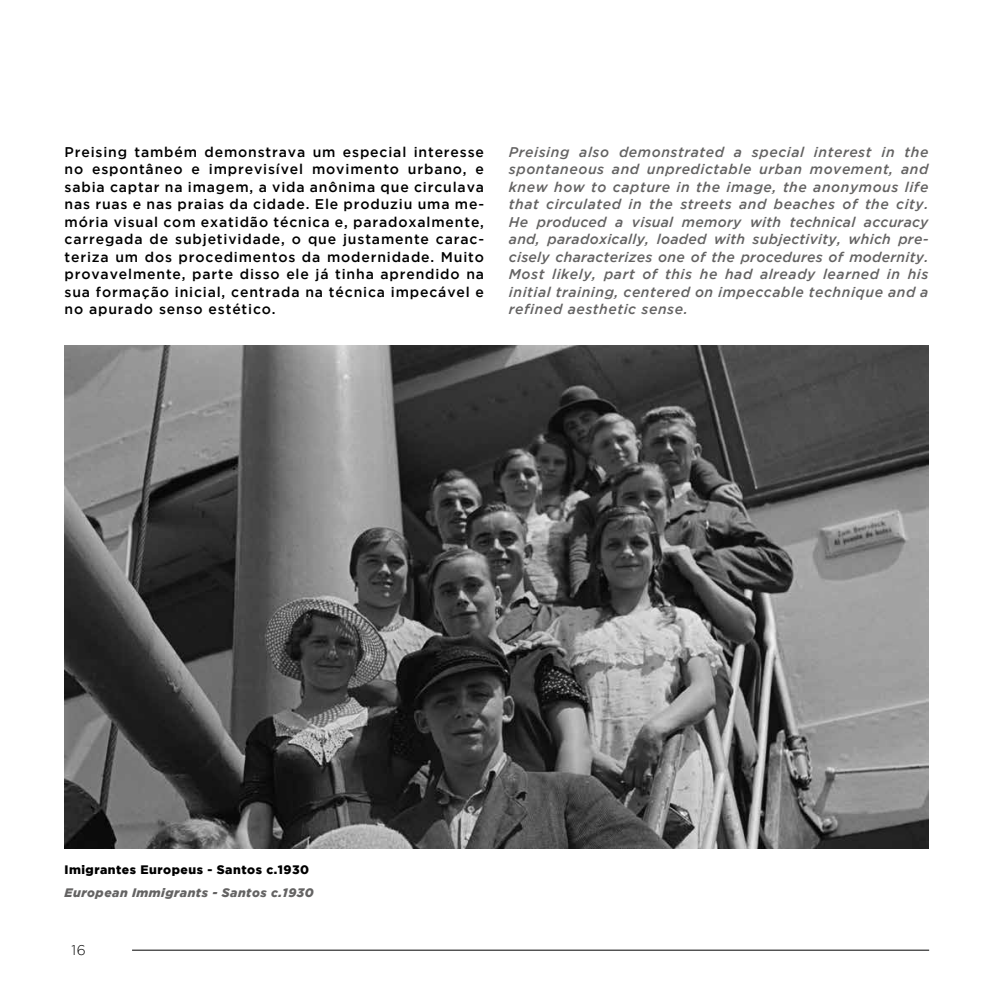
<style>
.page{position:relative;width:993px;height:993px;background:#fff}
.page>*{position:absolute;margin:0;border:0;box-sizing:border-box;transform-origin:0 0}
.t1{font:italic 500 14px/17.5px "Gotham";letter-spacing:.04em;color:#646363;text-align:justify}
.t2{font:500 14px/17.5px "Gotham";letter-spacing:.06em;color:#000;text-align:justify}
.t3{font:300 14px "Gotham";color:#000}
.t4{font:900 12.25px "Gotham";letter-spacing:.04em;color:#000}
.t5{font:italic 900 12.25px "Gotham";letter-spacing:.04em;color:#646363}
</style>
<div class="page">
<hr style="left:132px;top:949px;width:796px;height:1px;background:#000">
<img style="left:64px;top:345px;width:864px;height:503px">
<p class="t2" style="left:64px;top:143px;width:421px">Preising também demonstrava um especial interesse no espontâneo e imprevisível movimento urbano, e sabia captar na imagem, a vida anônima que circulava nas ruas e nas praias da cidade. Ele produziu uma me&shy;mória visual com exatidão técnica e, paradoxalmente, carregada de subjetividade, o que justamente carac&shy;teriza um dos procedimentos da modernidade. Muito provavelmente, parte disso ele já tinha aprendido na sua formação inicial, centrada na técnica impecável e no apurado senso estético.</p>
<p class="t1" style="left:508px;top:143px;width:421px">Preising also demonstrated a special interest in the spontaneous and unpredictable urban movement, and knew how to capture in the image, the anonymous life that circulated in the streets and beaches of the city.<br>He produced a visual memory with technical accuracy and, paradoxically, loaded with subjectivity, which pre&shy;cisely characterizes one of the procedures of modernity.<br>Most likely, part of this he had already learned in his initial training, centered on impeccable technique and a refined aesthetic sense.</p>
<p class="t4" style="left:64px;top:861px;width:246px">Imigrantes Europeus - Santos c.1930</p>
<p class="t5" style="left:64px;top:884px;width:251px">European Immigrants - Santos c.1930</p>
<p class="t3" style="left:71px;top:942px;width:16px">16</p>
</div>
